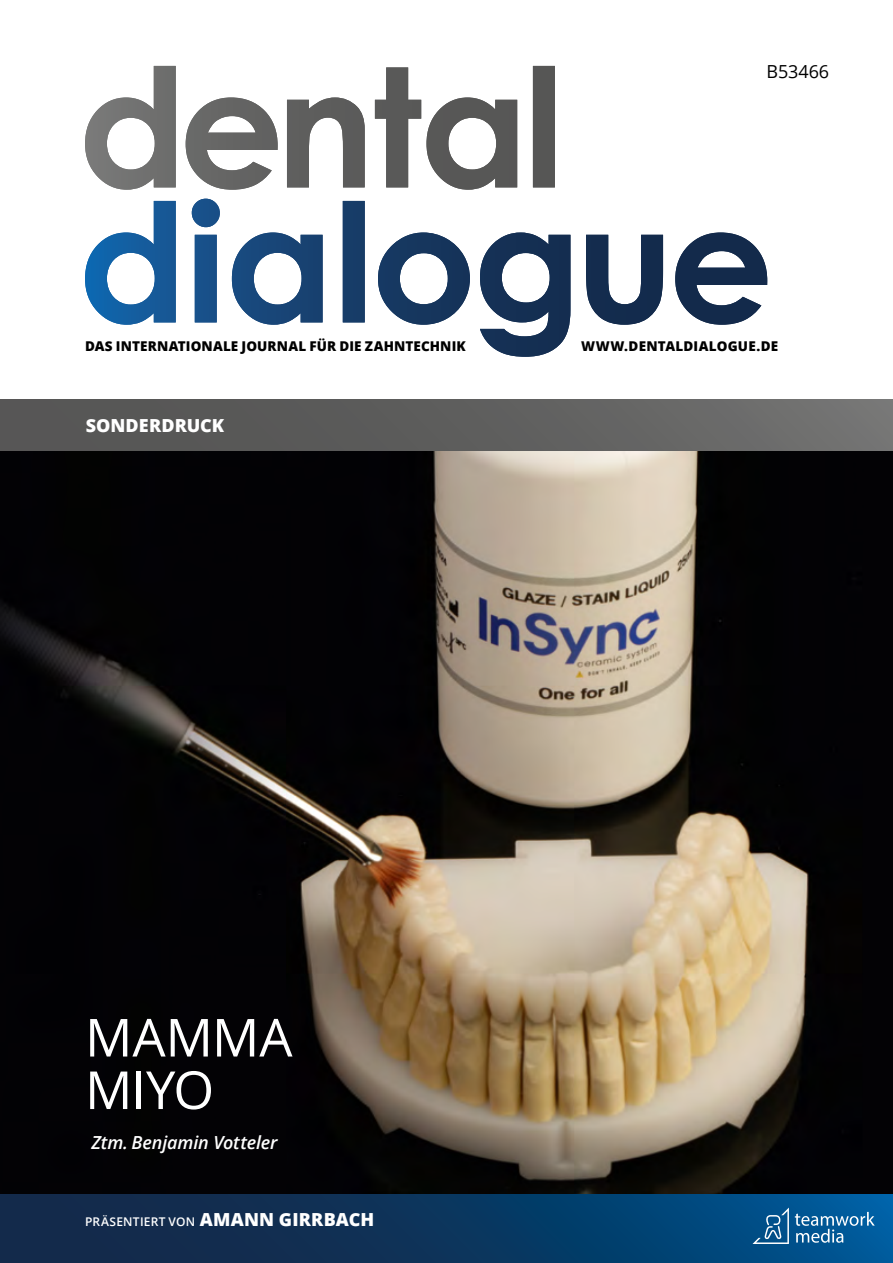
<style>
.page{position:relative;width:893px;height:1263px;background:#fff}
.page>*{position:absolute;margin:0;border:0;box-sizing:border-box;transform-origin:0 0}
.t1{font:52.5px/52.5px "Open Sans";color:#fff}
.t2{font:italic 600 18px "Open Sans";letter-spacing:-.005em;color:#fff}
.t3{font:800 18px "Open Sans";color:#fff}
.t4{font:18px "Open Sans";letter-spacing:-.005em;color:#000}
.t5{font:800 13.5px "Open Sans";letter-spacing:.01em;color:#000}
.t6{font:600 12px "Open Sans";letter-spacing:.02em;color:#fff}
.s1{font-weight:800;font-size:18px}
</style>
<div class="page">
<img style="left:0;top:451px;width:893px;height:744px">
<svg style="left:0;top:1195px;width:893px;height:68px;background:#0a3862"></svg>
<div style="left:0;top:400px;width:893px;height:51px;background:linear-gradient(to right,#515050,#70706f)"></div>
<svg style="left:85px;top:66px;width:470px;height:124px"></svg>
<svg style="left:85px;top:199px;width:682px;height:158px"></svg>
<svg style="left:795px;top:1212px;width:80px;height:31px;background:#3379ac"></svg>
<svg style="left:753px;top:1208px;width:36px;height:36px"></svg>
<h2 class="t4" style="left:766px;top:59px;width:64px">B53466</h2>
<p class="t5" style="left:85px;top:335px;width:382px">DAS INTERNATIONALE JOURNAL FÜR DIE ZAHNTECHNIK</p>
<p class="t5" style="left:581px;top:335px;width:199px">WWW.DENTALDIALOGUE.DE</p>
<h2 class="t3" style="left:86px;top:412px;width:140px">SONDERDRUCK</h2>
<h1 class="t1" style="left:85px;top:1010px;width:209px">MAMMA<br>MIYO</h1>
<h2 class="t2" style="left:91px;top:1130px;width:188px">Ztm. Benjamin Votteler</h2>
<p class="t6" style="left:85px;top:1213px;width:291px">PRÄSENTIERT VON <span class="s1">AMANN GIRRBACH</span></p>
</div>
